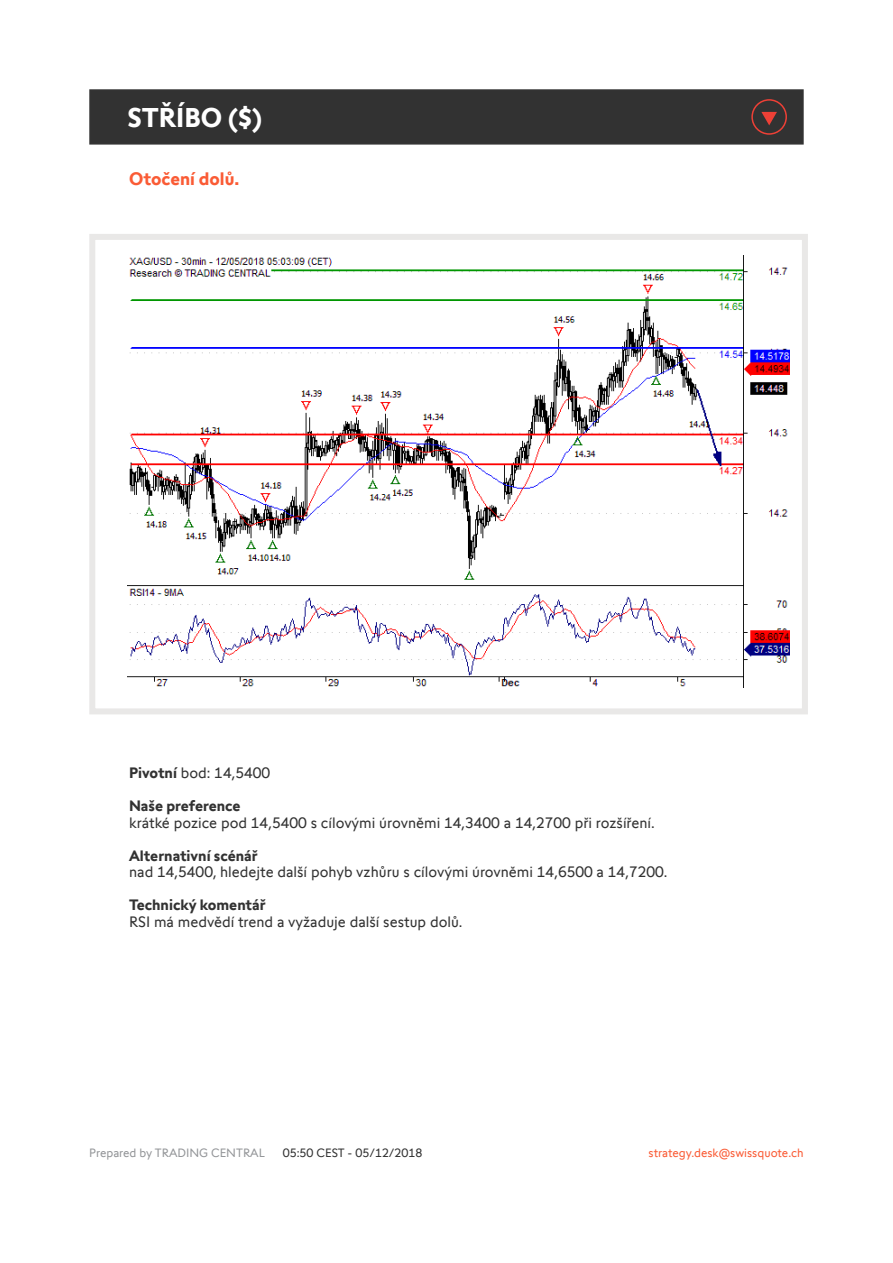
<style>
.page{position:relative;width:893px;height:1263px;background:#fff}
.page>*{position:absolute;margin:0;border:0;box-sizing:border-box;transform-origin:0 0}
.t1{font:700 27px "Swissquote CT";color:#fff}
.t2{font:700 18px "Swissquote CT";color:#fa5b35}
.t3{font:15px "Swissquote CT";color:#323232}
.t4{font:700 15px "Swissquote CT";color:#323232}
.t5{font:12px "Swissquote CT";color:#fa5b35}
.t6{font:12px "Swissquote CT";color:#939598}
.t7{font:12px "Swissquote CT";color:#323232}
.s1{font-weight:700}
</style>
<div class="page">
<div style="left:89px;top:234px;width:719px;height:480px;border:6px solid #e9e8e7"></div>
<div style="left:89px;top:89px;width:715px;height:56px;background:#323232;border:2px solid #323232"></div>
<img style="left:128px;top:255px;width:661px;height:432px">
<svg style="left:751px;top:99px;width:36px;height:36px"></svg>
<h1 class="t1" style="left:128px;top:101px;width:136px">STŘÍBO ($)</h1>
<p class="t2" style="left:129px;top:168px;width:112px">Otočení dolů.</p>
<p class="t3" style="left:129px;top:764px;width:143px"><span class="s1">Pivotní</span> bod: 14,5400</p>
<p class="t4" style="left:129px;top:797px;width:113px">Naše preference</p>
<p class="t3" style="left:129px;top:814px;width:527px">krátké pozice pod 14,5400 s cílovými úrovněmi 14,3400 a 14,2700 při rozšíření.</p>
<p class="t4" style="left:129px;top:846px;width:130px">Alternativní scénář</p>
<p class="t3" style="left:129px;top:863px;width:540px">nad 14,5400, hledejte další pohyb vzhůru s cílovými úrovněmi 14,6500 a 14,7200.</p>
<p class="t4" style="left:129px;top:896px;width:138px">Technický komentář</p>
<p class="t3" style="left:129px;top:913px;width:335px">RSI má medvědí trend a vyžaduje další sestup dolů.</p>
<p class="t6" style="left:89px;top:1145px;width:177px">Prepared by TRADING CENTRAL</p>
<p class="t7" style="left:283px;top:1145px;width:141px">05:50 CEST - 05/12/2018</p>
<p class="t5" style="left:649px;top:1145px;width:157px">strategy.desk@swissquote.ch</p>
</div>
